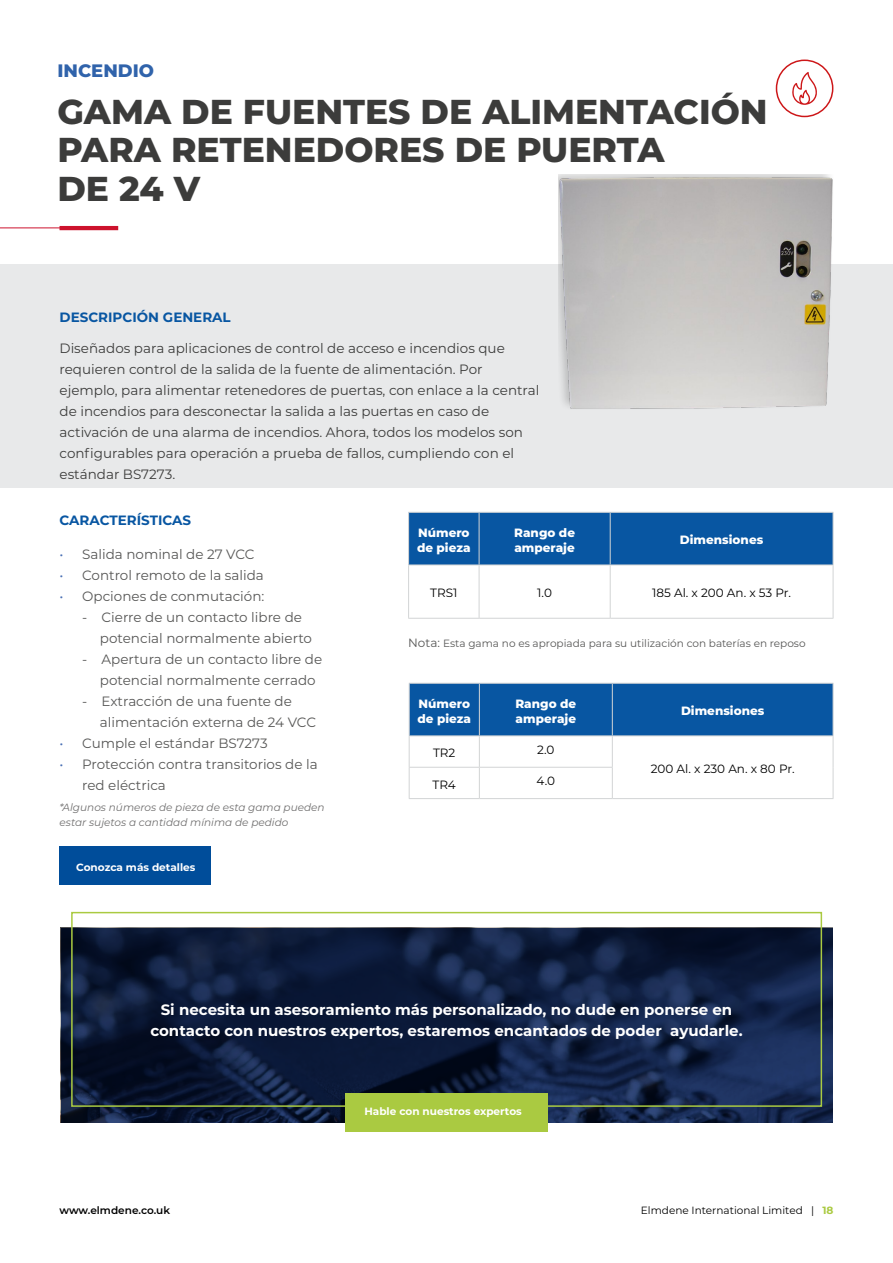
<style>
.page{position:relative;width:893px;height:1263px;background:#fff}
.page>*{position:absolute;margin:0;border:0;box-sizing:border-box;transform-origin:0 0}
.t1{font:800 34.5px/38.4px "Montserrat";color:#3c3c3b}
.t2{font:800 18px "Montserrat";color:#3063ab}
.t3{font:700 15px/21px "Montserrat";color:#fff;text-align:center}
.t4{font:13.5px/21px "Montserrat";color:#3c3c3b}
.t5{font:13.5px/21px "Montserrat";color:#575756}
.t6{font:700 13.5px "Montserrat";color:#0856a2}
.t7{font:13.5px/21px "Montserrat";color:#4b71b5;text-align:justify}
.t8{font:800 12px/14.4px "Montserrat";color:#fff}
.t9{font:12px "Montserrat";color:#000}
.t10{font:italic 10.5px/15px "Montserrat";color:#706f6f}
.t11{font:10.5px "Montserrat";color:#575756}
.t12{font:700 10.5px "Montserrat";color:#fff}
.t13{font:10.5px "Montserrat";color:#000}
.t14{font:600 10.5px "Montserrat";color:#000}
.s1{font-size:12px}
.s2{font-weight:700;color:#aaca41}
</style>
<div class="page">
<div style="left:0;top:264px;width:893px;height:223px;background:#e8e9ea"></div>
<div style="left:410px;top:684px;width:423px;height:51px;background:#0856a2"></div>
<hr style="left:479px;top:684px;width:1px;height:51px;background:#d2d4d5">
<hr style="left:479px;top:736px;width:1px;height:31px;background:#d2d4d5">
<hr style="left:479px;top:768px;width:1px;height:30px;background:#d2d4d5">
<hr style="left:612px;top:684px;width:1px;height:51px;background:#d2d4d5">
<hr style="left:612px;top:736px;width:1px;height:31px;background:#d2d4d5">
<hr style="left:409px;top:736px;width:1px;height:31px;background:#d2d4d5">
<hr style="left:833px;top:736px;width:1px;height:31px;background:#d2d4d5">
<hr style="left:833px;top:767px;width:1px;height:31px;background:#d2d4d5">
<hr style="left:612px;top:798px;width:221px;height:1px;background:#d2d4d5">
<hr style="left:409px;top:767px;width:70px;height:1px;background:#d2d4d5">
<hr style="left:409px;top:768px;width:1px;height:30px;background:#d2d4d5">
<hr style="left:479px;top:767px;width:134px;height:1px;background:#d2d4d5">
<hr style="left:612px;top:768px;width:1px;height:30px;background:#d2d4d5">
<hr style="left:409px;top:798px;width:70px;height:1px;background:#d2d4d5">
<hr style="left:479px;top:798px;width:133px;height:1px;background:#d2d4d5">
<hr style="left:409px;top:683px;width:70px;height:1px;background:#d2d4d5">
<hr style="left:409px;top:684px;width:1px;height:51px;background:#d2d4d5">
<hr style="left:479px;top:683px;width:133px;height:1px;background:#d2d4d5">
<hr style="left:612px;top:683px;width:221px;height:1px;background:#d2d4d5">
<hr style="left:833px;top:684px;width:1px;height:51px;background:#d2d4d5">
<hr style="left:409px;top:735px;width:70px;height:1px;background:#d2d4d5">
<hr style="left:479px;top:735px;width:133px;height:1px;background:#d2d4d5">
<hr style="left:612px;top:735px;width:221px;height:1px;background:#d2d4d5">
<div style="left:409px;top:513px;width:424px;height:52px;background:#0856a2"></div>
<hr style="left:479px;top:513px;width:1px;height:52px;background:#d2d4d5">
<hr style="left:479px;top:565px;width:1px;height:53px;background:#d2d4d5">
<hr style="left:610px;top:513px;width:1px;height:52px;background:#d2d4d5">
<hr style="left:610px;top:565px;width:1px;height:53px;background:#d2d4d5">
<hr style="left:408px;top:512px;width:71px;height:1px;background:#d2d4d5">
<hr style="left:408px;top:513px;width:1px;height:52px;background:#d2d4d5">
<hr style="left:479px;top:512px;width:131px;height:1px;background:#d2d4d5">
<hr style="left:610px;top:512px;width:223px;height:1px;background:#d2d4d5">
<hr style="left:833px;top:513px;width:1px;height:52px;background:#d2d4d5">
<hr style="left:408px;top:565px;width:71px;height:1px;background:#d2d4d5">
<hr style="left:408px;top:565px;width:1px;height:53px;background:#d2d4d5">
<hr style="left:479px;top:565px;width:131px;height:1px;background:#d2d4d5">
<hr style="left:610px;top:565px;width:223px;height:1px;background:#d2d4d5">
<hr style="left:833px;top:565px;width:1px;height:53px;background:#d2d4d5">
<hr style="left:408px;top:618px;width:71px;height:1px;background:#d2d4d5">
<hr style="left:479px;top:618px;width:131px;height:1px;background:#d2d4d5">
<hr style="left:610px;top:618px;width:223px;height:1px;background:#d2d4d5">
<div style="left:776px;top:60px;width:57px;height:57px;border:2px solid #cd1719;border-radius:50%"></div>
<svg style="left:792px;top:72px;width:25px;height:33px"></svg>
<img style="left:559px;top:175px;width:274px;height:234px">
<svg style="left:60px;top:226px;width:58px;height:4px"></svg>
<hr style="left:0;top:228px;width:115px;height:1px;background:#cd122d">
<svg style="left:61px;top:928px;width:771px;height:195px;background:#0f1e3e"></svg>
<div style="left:71px;top:912px;width:751px;height:195px;border:2px solid #aaca41"></div>
<div style="left:345px;top:1093px;width:203px;height:38px;background:#aaca41"></div>
<div style="left:60px;top:847px;width:151px;height:38px;background:#004d9a"></div>
<h2 class="t2" style="left:57px;top:57px;width:98px">INCENDIO</h2>
<h1 class="t1" style="left:57px;top:91px;width:712px">GAMA DE FUENTES DE ALIMENTACIÓN<br>PARA RETENEDORES DE PUERTA<br>DE 24 V</h1>
<p class="t6" style="left:60px;top:308px;width:173px">DESCRIPCIÓN GENERAL</p>
<p class="t4" style="left:60px;top:337px;width:481px">Diseñados para aplicaciones de control de acceso e incendios que requieren control de la salida de la fuente de alimentación. Por ejemplo, para alimentar retenedores de puertas, con enlace a la central de incendios para desconectar la salida a las puertas en caso de activación de una alarma de incendios. Ahora, todos los modelos son configurables para operación a prueba de fallos, cumpliendo con el estándar BS7273.</p>
<p class="t6" style="left:60px;top:510px;width:133px">CARACTERÍSTICAS</p>
<p class="t5" style="left:82px;top:543px;width:184px">Salida nominal de 27 VCC<br>Control remoto de la salida<br>Opciones de conmutación:</p>
<p class="t5" style="left:100px;top:606px;width:214px;text-indent:-18px">- Cierre de un contacto libre de potencial normalmente abierto</p>
<p class="t5" style="left:100px;top:648px;width:224px;text-indent:-18px">- Apertura de un contacto libre de potencial normalmente cerrado</p>
<p class="t5" style="left:82px;top:690px;width:211px">- Extracción de una fuente de</p>
<p class="t5" style="left:100px;top:711px;width:218px">alimentación externa de 24 VCC</p>
<p class="t5" style="left:82px;top:732px;width:187px">Cumple el estándar BS7273</p>
<p class="t5" style="left:82px;top:753px;width:237px">Protección contra transitorios de la</p>
<p class="t5" style="left:82px;top:774px;width:85px">red eléctrica</p>
<p class="t7" style="left:60px;top:543px;width:5px">• • •</p>
<p class="t7" style="left:60px;top:732px;width:5px">• •</p>
<p class="t10" style="left:60px;top:799px;width:267px">*Algunos números de pieza de esta gama pueden estar sujetos a cantidad mínima de pedido</p>
<p class="t12" style="left:76px;top:860px;width:121px">Conozca más detalles</p>
<p class="t8" style="left:417px;top:525px;width:55px">Número de pieza</p>
<p class="t8" style="left:514px;top:525px;width:62px">Rango de amperaje</p>
<p class="t8" style="left:680px;top:532px;width:85px">Dimensiones</p>
<p class="t9" style="left:430px;top:585px;width:29px">TRS1</p>
<p class="t9" style="left:537px;top:585px;width:16px">1.0</p>
<p class="t9" style="left:652px;top:585px;width:140px">185 Al. x 200 An. x 53 Pr.</p>
<p class="t11" style="left:408px;top:636px;width:399px"><span class="s1">Nota:</span> Esta gama no es apropiada para su utilización con baterías en reposo</p>
<p class="t8" style="left:417px;top:696px;width:55px">Número de pieza</p>
<p class="t8" style="left:515px;top:696px;width:62px">Rango de amperaje</p>
<p class="t8" style="left:681px;top:703px;width:85px">Dimensiones</p>
<p class="t9" style="left:433px;top:745px;width:24px">TR2</p>
<p class="t9" style="left:537px;top:741px;width:19px">2.0</p>
<p class="t9" style="left:651px;top:760px;width:145px">200 Al. x 230 An. x 80 Pr.</p>
<p class="t9" style="left:433px;top:776px;width:25px">TR4</p>
<p class="t9" style="left:537px;top:772px;width:20px">4.0</p>
<p class="t3" style="left:150px;top:998px;width:594px">Si necesita un asesoramiento más personalizado, no dude en ponerse en contacto con nuestros expertos, estaremos encantados de poder ayudarle.</p>
<p class="t14" style="left:60px;top:1202px;width:112px">www.elmdene.co.uk</p>
<p class="t12" style="left:364px;top:1104px;width:159px">Hable con nuestros expertos</p>
<p class="t13" style="left:641px;top:1203px;width:194px">Elmdene International Limited | <span class="s2">18</span></p>
</div>
